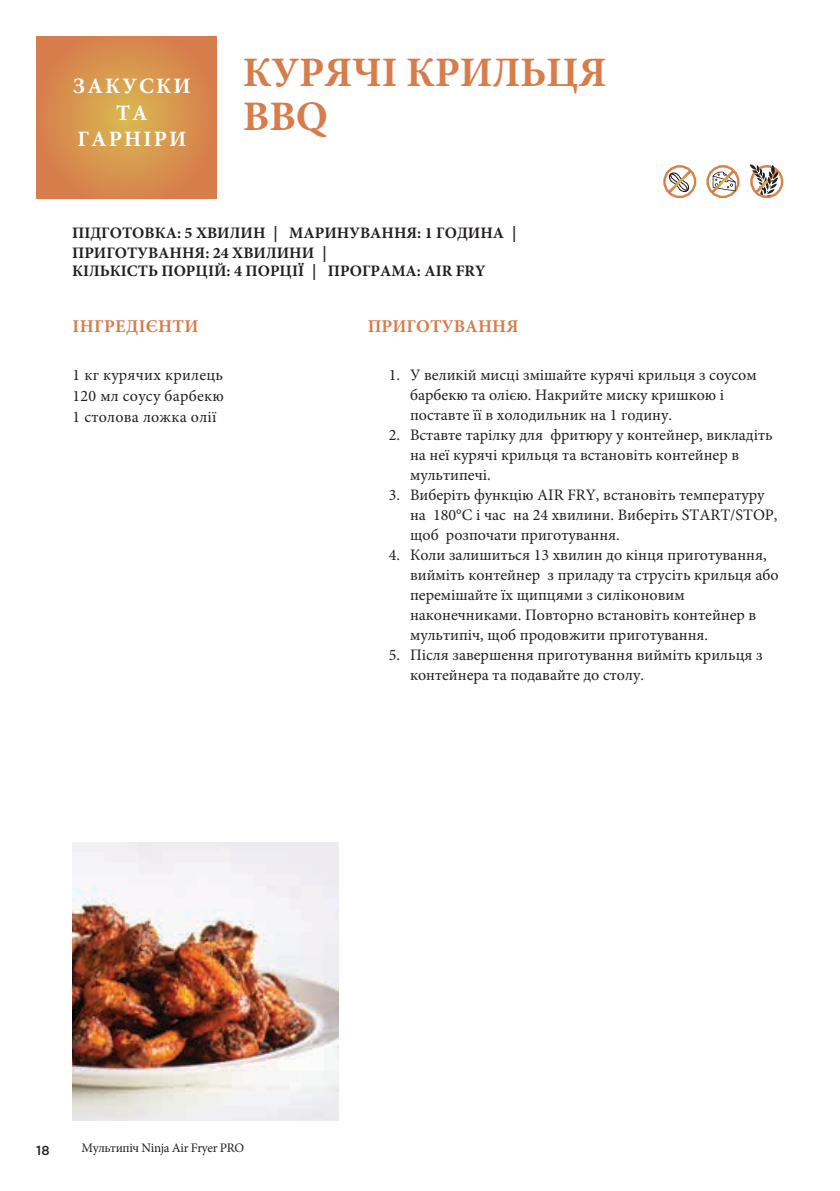
<style>
.page{position:relative;width:840px;height:1191px;background:#fff}
.page>*{position:absolute;margin:0;border:0;box-sizing:border-box;transform-origin:0 0}
.t1{font:700 42px/44px "Minion Pro";letter-spacing:-.005em;color:#d67d4b}
.t2{font:700 22px/26.4px "Minion Pro";letter-spacing:.095em;color:#fff;text-align:center}
.t3{font:700 18px "Minion Pro";letter-spacing:.005em;color:#d67d4b}
.t4{font:16px/20px "Minion Pro";color:#231f20}
.t5{font:700 16px/19px "Minion Pro";color:#231f20}
.t6{font:13px "Minion Pro";letter-spacing:-.025em;color:#231f20}
.t7{font:500 13px "Gotham";color:#231f20}
</style>
<div class="page">
<img style="left:73px;top:842px;width:266px;height:278px">
<div style="left:749px;top:165px;width:33px;height:33px;border:2px solid #fff;border-radius:50%"></div>
<svg style="left:749px;top:164px;width:32px;height:33px"></svg>
<div style="left:706px;top:165px;width:33px;height:33px;border:2px solid #fff;border-radius:50%"></div>
<svg style="left:707px;top:167px;width:30px;height:29px"></svg>
<div style="left:663px;top:165px;width:33px;height:33px;border:2px solid #fff;border-radius:50%"></div>
<svg style="left:664px;top:167px;width:30px;height:29px"></svg>
<svg style="left:36px;top:36px;width:180px;height:162px;background:#d78f4d"></svg>
<h2 class="t2" style="left:73px;top:73px;width:119px">ЗАКУСКИ<br>ТА<br>ГАРНІРИ</h2>
<h1 class="t1" style="left:243px;top:50px;width:365px">КУРЯЧІ КРИЛЬЦЯ<br>BBQ</h1>
<p class="t5" style="left:72px;top:223px;width:445px">ПІДГОТОВКА: 5 ХВИЛИН | МАРИНУВАННЯ: 1 ГОДИНА |<br>ПРИГОТУВАННЯ: 24 ХВИЛИНИ |<br>КІЛЬКІСТЬ ПОРЦІЙ: 4 ПОРЦІЇ | ПРОГРАМА: AIR FRY</p>
<p class="t3" style="left:73px;top:313px;width:127px">ІНГРЕДІЄНТИ</p>
<p class="t4" style="left:73px;top:364px;width:152px;line-height:21.2px;text-align:justify">1 кг курячих крилець 120 мл соусу барбекю 1 столова ложка олії</p>
<p class="t3" style="left:367px;top:313px;width:152px">ПРИГОТУВАННЯ</p>
<p class="t4" style="left:410px;top:364px;width:348px;text-indent:-21px">1. У великій мисці змішайте курячі крильця з соусом барбекю та олією. Накрийте миску кришкою і поставте її в холодильник на 1 годину.</p>
<p class="t4" style="left:410px;top:424px;width:364px;text-indent:-21px">2. Вставте тарілку для фритюру у контейнер, викладіть на неї курячі крильця та встановіть контейнер в мультипечі.</p>
<p class="t4" style="left:410px;top:484px;width:369px;text-indent:-21px">3. Виберіть функцію AIR FRY, встановіть температуру на 180°C і час на 24 хвилини. Виберіть START/STOP, щоб розпочати приготування.</p>
<p class="t4" style="left:410px;top:544px;width:370px;text-indent:-21px">4. Коли залишиться 13 хвилин до кінця приготування, вийміть контейнер з приладу та струсіть крильця або перемішайте їх щипцями з силіконовим наконечниками. Повторно встановіть контейнер в мультипіч, щоб продовжити приготування.</p>
<p class="t4" style="left:410px;top:644px;width:354px;text-indent:-21px">5. Після завершення приготування вийміть крильця з контейнера та подавайте до столу.</p>
<p class="t7" style="left:36px;top:1141px;width:15px">18</p>
<p class="t6" style="left:81px;top:1139px;width:164px">Мультипіч Ninja Air Fryer PRO</p>
</div>
